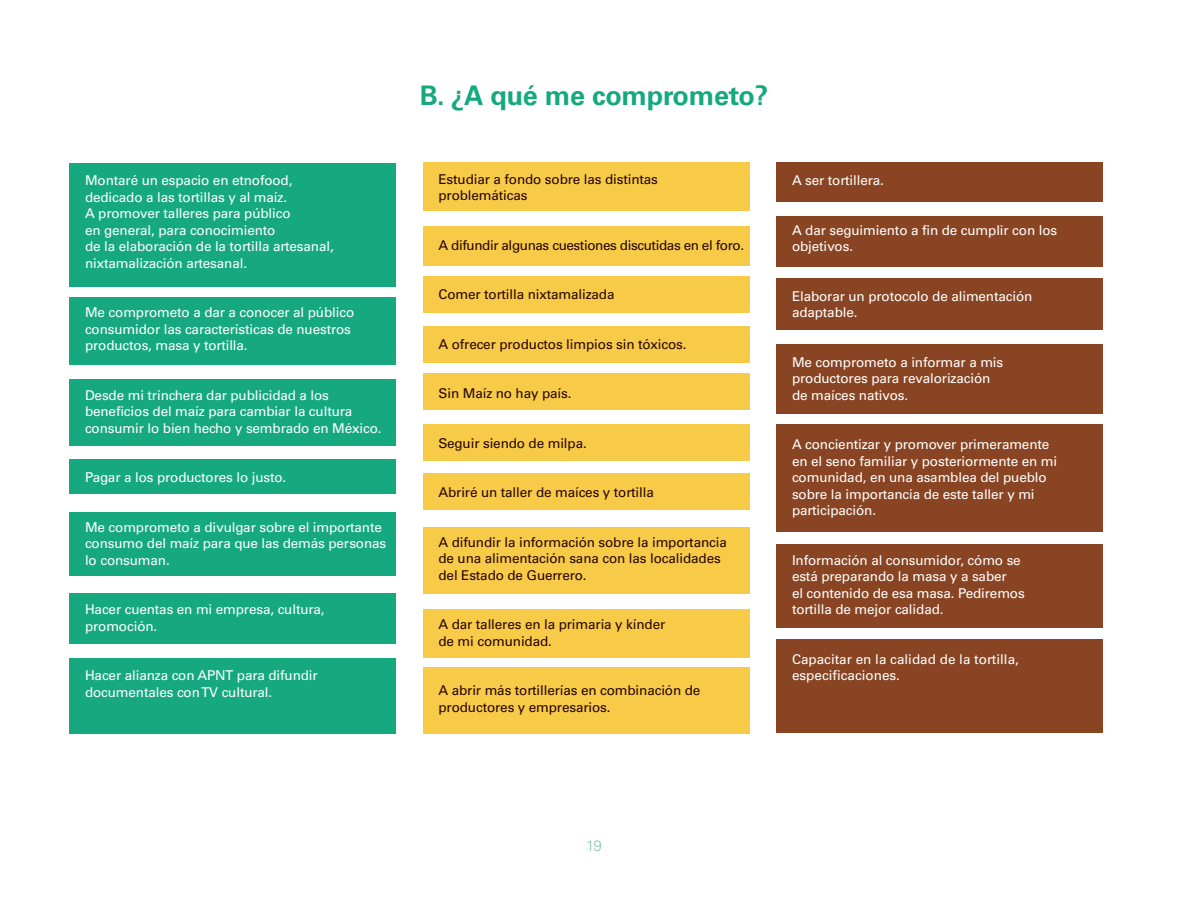
<style>
.page{position:relative;width:1188px;height:918px;background:#fff}
.page>*{position:absolute;margin:0;border:0;box-sizing:border-box;transform-origin:0 0}
.TEXTO{font:700 27px "Univers LT Std";letter-spacing:-.01em;color:#16a980}
.t1{font:300 15px "Univers LT Std";color:#86c5ab}
.TEXTO-2{font:13.5px/16.5px "Univers LT Std";letter-spacing:-.01em;color:#fff}
.TEXTO-3{font:13.5px/16.5px "Univers LT Std";letter-spacing:-.01em;color:#260405}
.TEXTO-4{font:13.5px "Univers LT Std";letter-spacing:-.03em;color:#260405}
</style>
<div class="page">
<div style="left:70px;top:297px;width:326px;height:68px;background:#16a980"></div>
<div style="left:70px;top:380px;width:326px;height:66px;background:#16a980"></div>
<div style="left:70px;top:460px;width:326px;height:34px;background:#16a980"></div>
<div style="left:777px;top:344px;width:326px;height:69px;background:#894523"></div>
<div style="left:777px;top:424px;width:326px;height:108px;background:#894523"></div>
<div style="left:777px;top:544px;width:326px;height:83px;background:#894523"></div>
<div style="left:424px;top:163px;width:326px;height:48px;background:#f7cb47"></div>
<div style="left:777px;top:163px;width:326px;height:39px;background:#894523"></div>
<div style="left:777px;top:278px;width:326px;height:52px;background:#894523"></div>
<div style="left:777px;top:639px;width:326px;height:94px;background:#894523"></div>
<div style="left:777px;top:216px;width:326px;height:50px;background:#894523"></div>
<div style="left:424px;top:226px;width:326px;height:39px;background:#f7cb47"></div>
<div style="left:424px;top:276px;width:326px;height:37px;background:#f7cb47"></div>
<div style="left:424px;top:473px;width:326px;height:37px;background:#f7cb47"></div>
<div style="left:424px;top:327px;width:326px;height:36px;background:#f7cb47"></div>
<div style="left:424px;top:527px;width:326px;height:66px;background:#f7cb47"></div>
<div style="left:424px;top:667px;width:326px;height:67px;background:#f7cb47"></div>
<div style="left:70px;top:658px;width:326px;height:76px;background:#16a980"></div>
<div style="left:424px;top:610px;width:326px;height:48px;background:#f7cb47"></div>
<div style="left:424px;top:374px;width:326px;height:36px;background:#f7cb47"></div>
<div style="left:424px;top:424px;width:326px;height:37px;background:#f7cb47"></div>
<div style="left:70px;top:512px;width:326px;height:64px;background:#16a980"></div>
<div style="left:70px;top:593px;width:326px;height:51px;background:#16a980"></div>
<div style="left:70px;top:164px;width:326px;height:123px;background:#16a980"></div>
<p class="TEXTO-2" style="left:85px;top:172px;width:209px">Montaré un espacio en etnofood,</p>
<p class="TEXTO-2" style="left:85px;top:189px;width:204px">dedicado a las tortillas y al maíz.</p>
<p class="TEXTO-2" style="left:85px;top:205px;width:207px">A promover talleres para público</p>
<p class="TEXTO-2" style="left:85px;top:222px;width:192px">en general, para conocimiento</p>
<p class="TEXTO-2" style="left:85px;top:238px;width:250px">de la elaboración de la tortilla artesanal, nixtamalización artesanal.</p>
<p class="TEXTO-2" style="left:85px;top:304px;width:271px">Me comprometo a dar a conocer al público consumidor las características de nuestros productos, masa y tortilla.</p>
<p class="TEXTO-2" style="left:85px;top:387px;width:245px">Desde mi trinchera dar publicidad a los</p>
<p class="TEXTO-2" style="left:85px;top:403px;width:269px">beneficios del maíz para cambiar la cultura</p>
<p class="TEXTO-2" style="left:85px;top:420px;width:298px">consumir lo bien hecho y sembrado en México.</p>
<p class="TEXTO-2" style="left:85px;top:469px;width:203px">Pagar a los productores lo justo.</p>
<p class="TEXTO-2" style="left:85px;top:519px;width:303px">Me comprometo a divulgar sobre el importante consumo del maíz para que las demás personas</p>
<p class="TEXTO-2" style="left:85px;top:552px;width:86px">lo consuman.</p>
<p class="TEXTO-2" style="left:85px;top:601px;width:241px">Hacer cuentas en mi empresa, cultura, promoción.</p>
<p class="TEXTO-2" style="left:85px;top:667px;width:234px">Hacer alianza con APNT para difundir documentales con TV cultural.</p>
<p class="TEXTO" style="left:420px;top:79px;width:350px">B. ¿A qué me comprometo?</p>
<p class="TEXTO-3" style="left:439px;top:171px;width:221px">Estudiar a fondo sobre las distintas problemáticas</p>
<p class="TEXTO-4" style="left:439px;top:237px;width:307px">A difundir algunas cuestiones discutidas en el foro.</p>
<p class="TEXTO-3" style="left:439px;top:286px;width:178px">Comer tortilla nixtamalizada</p>
<p class="TEXTO-3" style="left:439px;top:336px;width:250px">A ofrecer productos limpios sin tóxicos.</p>
<p class="TEXTO-3" style="left:439px;top:385px;width:135px">Sin Maíz no hay país.</p>
<p class="TEXTO-3" style="left:439px;top:435px;width:150px">Seguir siendo de milpa.</p>
<p class="TEXTO-3" style="left:439px;top:484px;width:217px">Abriré un taller de maíces y tortilla</p>
<p class="TEXTO-3" style="left:439px;top:534px;width:290px">A difundir la información sobre la importancia</p>
<p class="TEXTO-3" style="left:439px;top:550px;width:284px">de una alimentación sana con las localidades</p>
<p class="TEXTO-3" style="left:439px;top:567px;width:150px">del Estado de Guerrero.</p>
<p class="TEXTO-3" style="left:439px;top:616px;width:228px">A dar talleres en la primaria y kínder</p>
<p class="TEXTO-3" style="left:439px;top:633px;width:115px">de mi comunidad.</p>
<p class="TEXTO-3" style="left:439px;top:682px;width:263px">A abrir más tortillerías en combinación de productores y empresarios.</p>
<p class="TEXTO-2" style="left:792px;top:172px;width:94px">A ser tortillera.</p>
<p class="TEXTO-2" style="left:792px;top:222px;width:267px">A dar seguimiento a fin de cumplir con los objetivos.</p>
<p class="TEXTO-2" style="left:792px;top:288px;width:242px">Elaborar un protocolo de alimentación</p>
<p class="TEXTO-2" style="left:792px;top:304px;width:67px">adaptable.</p>
<p class="TEXTO-2" style="left:792px;top:354px;width:213px">Me comprometo a informar a mis</p>
<p class="TEXTO-2" style="left:792px;top:370px;width:200px">productores para revalorización</p>
<p class="TEXTO-2" style="left:792px;top:387px;width:118px">de maíces nativos.</p>
<p class="TEXTO-2" style="left:792px;top:436px;width:259px">A concientizar y promover primeramente</p>
<p class="TEXTO-2" style="left:792px;top:453px;width:267px">en el seno familiar y posteriormente en mi comunidad, en una asamblea del pueblo</p>
<p class="TEXTO-2" style="left:792px;top:486px;width:244px">sobre la importancia de este taller y mi participación.</p>
<p class="TEXTO-2" style="left:792px;top:552px;width:230px">Información al consumidor, cómo se</p>
<p class="TEXTO-2" style="left:792px;top:568px;width:216px">está preparando la masa y a saber</p>
<p class="TEXTO-2" style="left:792px;top:585px;width:234px">el contenido de esa masa. Pediremos</p>
<p class="TEXTO-2" style="left:792px;top:601px;width:153px">tortilla de mejor calidad.</p>
<p class="TEXTO-2" style="left:792px;top:651px;width:229px">Capacitar en la calidad de la tortilla,</p>
<p class="TEXTO-2" style="left:792px;top:667px;width:110px">especificaciones.</p>
<p class="t1" style="left:586px;top:837px;width:17px">19</p>
</div>
